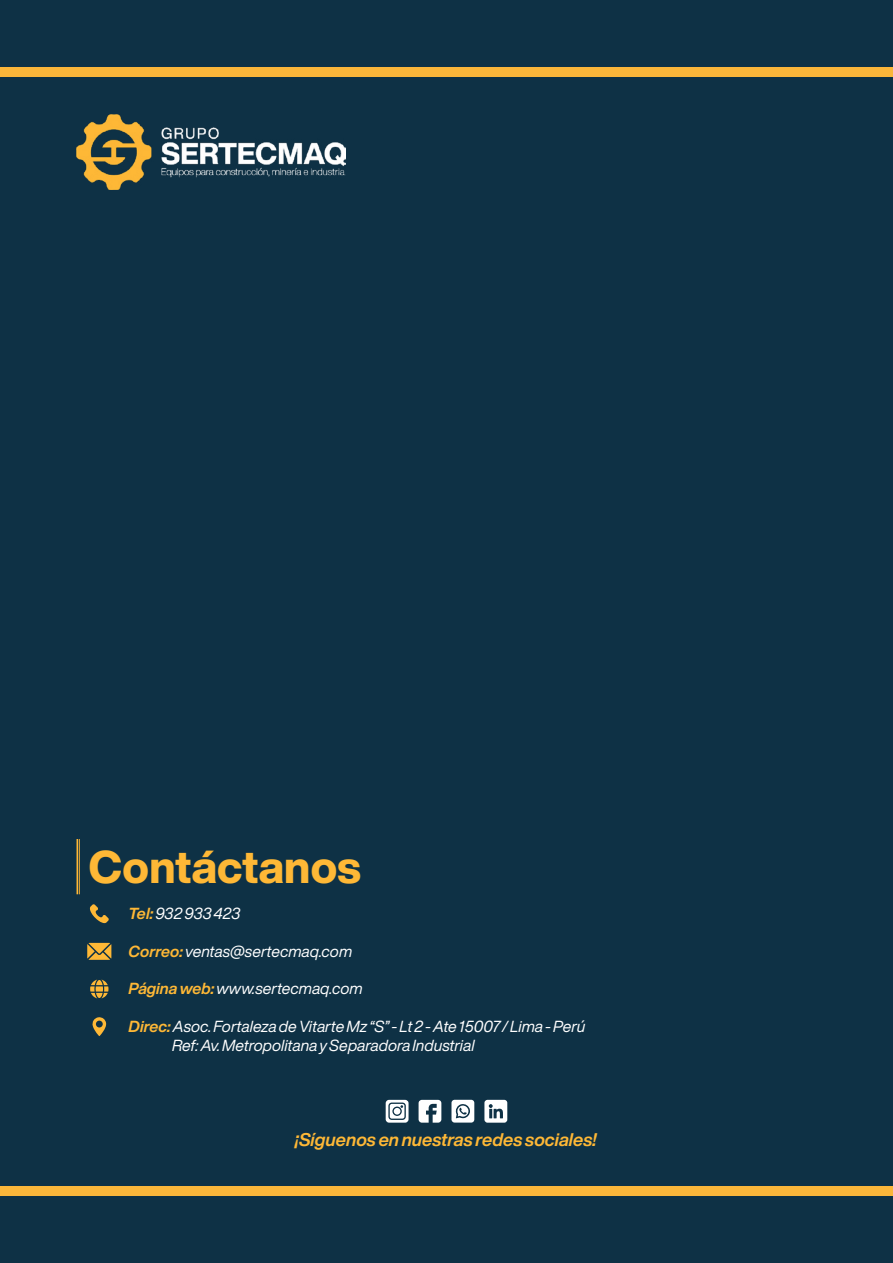
<style>
.page{position:relative;width:893px;height:1263px;background:#0e3145}
.page>*{position:absolute;margin:0;border:0;box-sizing:border-box;transform-origin:0 0}
.t1{font:800 45px "Helvetica Now Display";letter-spacing:.005em;color:#feb836}
.t2{font:italic 700 18px "Helvetica Now Display";letter-spacing:.005em;color:#feb836}
.t3{font:italic 15.75px "Helvetica Now Display";color:#fff}
.s1{font-weight:700;color:#feb836}
</style>
<div class="page">
<div style="left:0;top:67px;width:893px;height:10px;background:#fab63a"></div>
<div style="left:0;top:1186px;width:893px;height:10px;background:#fab63a"></div>
<img style="left:77px;top:114px;width:268px;height:75px">
<hr style="left:79px;top:839px;width:1px;height:55px;background:#feb836">
<hr style="left:77px;top:839px;width:1px;height:55px;background:#feb836">
<svg style="left:386px;top:1100px;width:23px;height:23px"></svg>
<svg style="left:484px;top:1100px;width:23px;height:23px"></svg>
<svg style="left:419px;top:1100px;width:22px;height:23px"></svg>
<svg style="left:451px;top:1100px;width:23px;height:22px"></svg>
<svg style="left:90px;top:904px;width:19px;height:19px"></svg>
<svg style="left:92px;top:1017px;width:14px;height:19px"></svg>
<svg style="left:87px;top:943px;width:24px;height:17px"></svg>
<svg style="left:90px;top:979px;width:19px;height:19px"></svg>
<h1 class="t1" style="left:89px;top:836px;width:273px">Contáctanos</h1>
<p class="t3" style="left:129px;top:903px;width:113px"><span class="s1">Tel:</span>932 933 423</p>
<p class="t3" style="left:129px;top:940px;width:225px"><span class="s1">Correo:</span> ventas@sertecmaq.com</p>
<p class="t3" style="left:129px;top:978px;width:236px"><span class="s1">Página web:</span>www.sertecmaq.com</p>
<p class="t3" style="left:129px;top:1016px;width:458px"><span class="s1">Direc:</span>Asoc. Fortaleza de Vitarte Mz “S” - Lt 2 - Ate 15007 / Lima - Perú</p>
<p class="t3" style="left:172px;top:1034px;width:304px">Ref: Av. Metropolitana y Separadora Industrial</p>
<p class="t2" style="left:295px;top:1127px;width:303px">¡Síguenos en nuestras redes sociales!</p>
</div>
